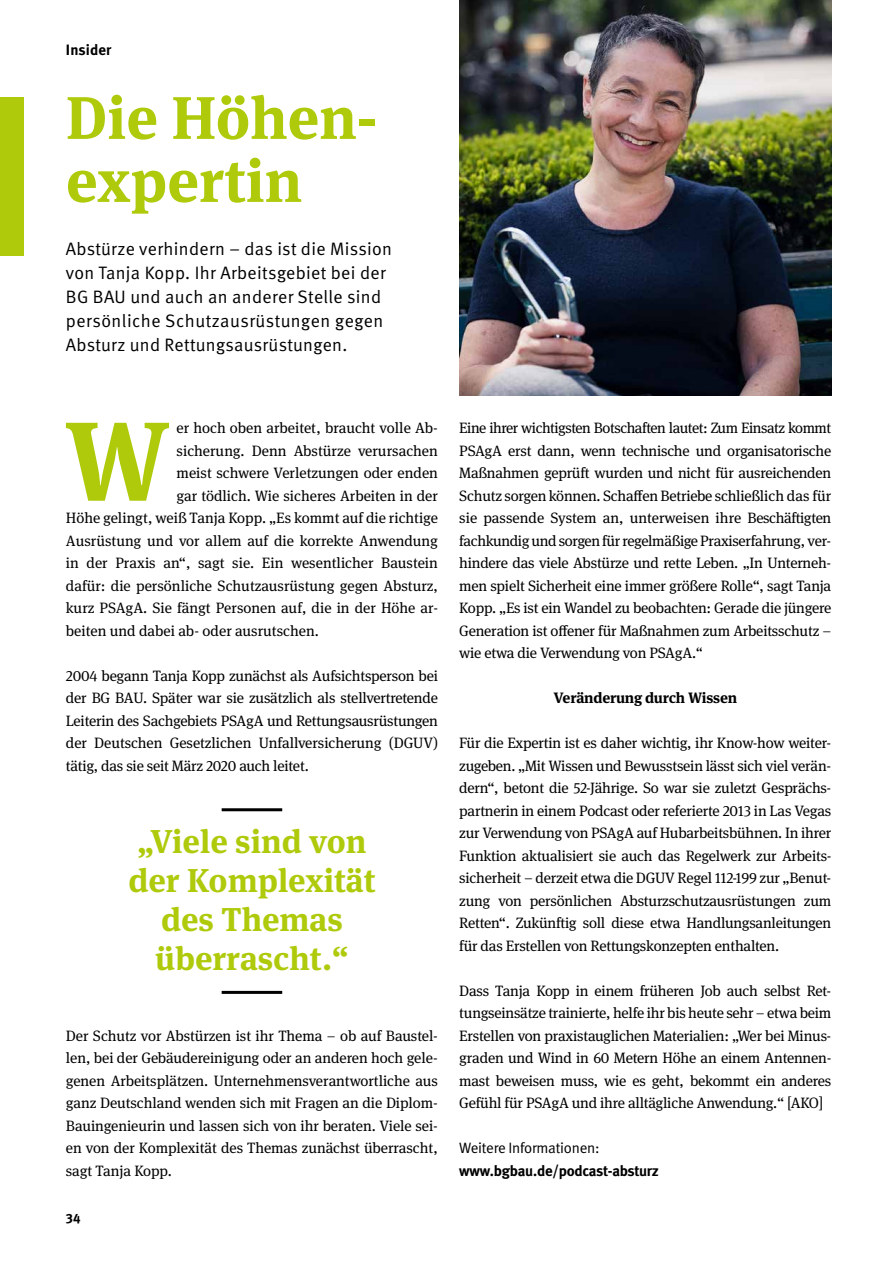
<style>
.page{position:relative;width:893px;height:1263px;background:#fff}
.page>*{position:absolute;margin:0;border:0;box-sizing:border-box;transform-origin:0 0}
.t1{font:700 112.05px "DGUV Meta Serif";color:#afca0b}
.t2{font:700 60px/63px "DGUV Meta Serif";color:#afca0b}
.t3{font:700 33px/39px "DGUV Meta Serif";color:#afca0b;text-align:center}
.t4{font:18px/24px "DGUV Meta";letter-spacing:.02em;color:#000}
.t5{font:15px/22.5px "DGUV Meta Serif";letter-spacing:-.005em;color:#000;text-align:justify}
.t6{font:700 15px/22.5px "DGUV Meta";letter-spacing:-.015em;color:#000}
.t7{font:700 15px "DGUV Meta Serif";letter-spacing:-.015em;color:#000}
.t8{font:700 15px "DGUV Meta";letter-spacing:.01em;color:#000}
.t9{font:700 13.5px "DGUV Meta";color:#000}
.s1{font-weight:400}
</style>
<div class="page">
<img style="left:459px;top:0;width:373px;height:396px">
<div style="left:0;top:97px;width:23px;height:158px;background:#afca0b"></div>
<hr style="left:222px;top:808px;width:60px;height:3px;background:#000">
<hr style="left:222px;top:991px;width:60px;height:3px;background:#000">
<h2 class="t8" style="left:66px;top:40px;width:47px">Insider</h2>
<h3 class="t2" style="left:66px;top:87px;width:313px">Die Höhen&shy;expertin</h3>
<p class="t4" style="left:66px;top:237px;width:328px">Abstürze verhindern – das ist die Mission von Tanja Kopp. Ihr Arbeitsgebiet bei der BG BAU und auch an anderer Stelle sind persönliche Schutzausrüstungen gegen Absturz und Rettungsausrüstungen.</p>
<p class="t1" style="left:64px;top:393px;width:108px">W</p>
<p class="t5" style="left:177px;top:417px;width:263px">er hoch oben arbeitet, braucht volle Ab-</p>
<p class="t5" style="left:177px;top:440px;width:263px">sicherung. Denn Abstürze verursachen</p>
<p class="t5" style="left:177px;top:462px;width:263px">meist schwere Verletzungen oder enden</p>
<p class="t5" style="left:177px;top:485px;width:263px">gar tödlich. Wie sicheres Arbeiten in der</p>
<p class="t5" style="left:66px;top:507px;width:374px">Höhe gelingt, weiß Tanja Kopp. „Es kommt auf die richtige</p>
<p class="t5" style="left:66px;top:530px;width:374px">Ausrüstung und vor allem auf die korrekte Anwendung</p>
<p class="t5" style="left:66px;top:552px;width:374px">in der Praxis an“, sagt sie. Ein wesentlicher Baustein</p>
<p class="t5" style="left:66px;top:575px;width:374px">dafür: die persönliche Schutzausrüstung gegen Absturz,</p>
<p class="t5" style="left:66px;top:597px;width:374px">kurz PSAgA. Sie fängt Personen auf, die in der Höhe ar-</p>
<p class="t5" style="left:66px;top:620px;width:254px">beiten und dabei ab- oder ausrutschen.</p>
<p class="t5" style="left:66px;top:665px;width:374px">2004 begann Tanja Kopp zunächst als Aufsichtsperson bei der BG BAU. Später war sie zusätzlich als stellvertretende Leiterin des Sachgebiets PSAgA und Rettungsausrüstungen der Deutschen Gesetzlichen Unfallversicherung (DGUV) tätig, das sie seit März 2020 auch leitet.</p>
<p class="t3" style="left:128px;top:823px;width:249px">„Viele sind von der Komplexität des Themas überrascht.“</p>
<p class="t5" style="left:66px;top:1025px;width:374px;text-align:left">Der Schutz vor Abstürzen ist ihr Thema – ob auf Baustel&shy;len, bei der Gebäudereinigung oder an anderen hoch gele&shy;genen Arbeitsplätzen. Unternehmensverantwortliche aus ganz Deutschland wenden sich mit Fragen an die Diplom-Bauingenieurin und lassen sich von ihr beraten. Viele sei en von der Komplexität des Themas zunächst überrascht, sagt Tanja Kopp.</p>
<p class="t9" style="left:66px;top:1210px;width:16px">34</p>
<p class="t5" style="left:459px;top:417px;width:374px">Eine ihrer wichtigsten Botschaften lautet: Zum Einsatz kommt PSAgA erst dann, wenn technische und organisatorische Maßnahmen geprüft wurden und nicht für ausreichenden Schutz sorgen können. Schaffen Betriebe schließlich das für sie passende System an, unterweisen ihre Beschäftigten fachkundig und sorgen für regelmäßige Praxiserfahrung, ver&shy;hindere das viele Abstürze und rette Leben. „In Unterneh&shy;men spielt Sicherheit eine immer größere Rolle“, sagt Tanja Kopp. „Es ist ein Wandel zu beobachten: Gerade die jüngere Generation ist offener für Maßnahmen zum Arbeitsschutz – wie etwa die Verwendung von PSAgA.“</p>
<h4 class="t7" style="left:553px;top:689px;width:185px">Veränderung durch Wissen</h4>
<p class="t5" style="left:459px;top:732px;width:374px">Für die Expertin ist es daher wichtig, ihr Know-how weiter&shy;zugeben. „Mit Wissen und Bewusstsein lässt sich viel verän&shy;dern“, betont die 52-Jährige. So war sie zuletzt Gesprächs&shy;partnerin in einem Podcast oder referierte 2013 in Las Vegas zur Verwendung von PSAgA auf Hubarbeitsbühnen. In ihrer Funktion aktualisiert sie auch das Regelwerk zur Arbeits&shy;sicherheit – derzeit etwa die DGUV Regel 112-199 zur „Benut&shy;zung von persönlichen Absturzschutzausrüstungen zum Retten“. Zukünftig soll diese etwa Handlungsanleitungen für das Erstellen von Rettungskonzepten enthalten.</p>
<p class="t5" style="left:459px;top:980px;width:374px">Dass Tanja Kopp in einem früheren Job auch selbst Ret&shy;tungseinsätze trainierte, helfe ihr bis heute sehr – etwa beim Erstellen von praxistauglichen Materialien: „Wer bei Minus&shy;graden und Wind in 60 Metern Höhe an einem Antennen&shy;mast beweisen muss, wie es geht, bekommt ein anderes Gefühl für PSAgA und ihre alltägliche Anwendung.“ [AKO]</p>
<p class="t6" style="left:459px;top:1137px;width:201px"><span class="s1">Weitere Informationen: </span>www.bgbau.de/podcast-absturz</p>
</div>
